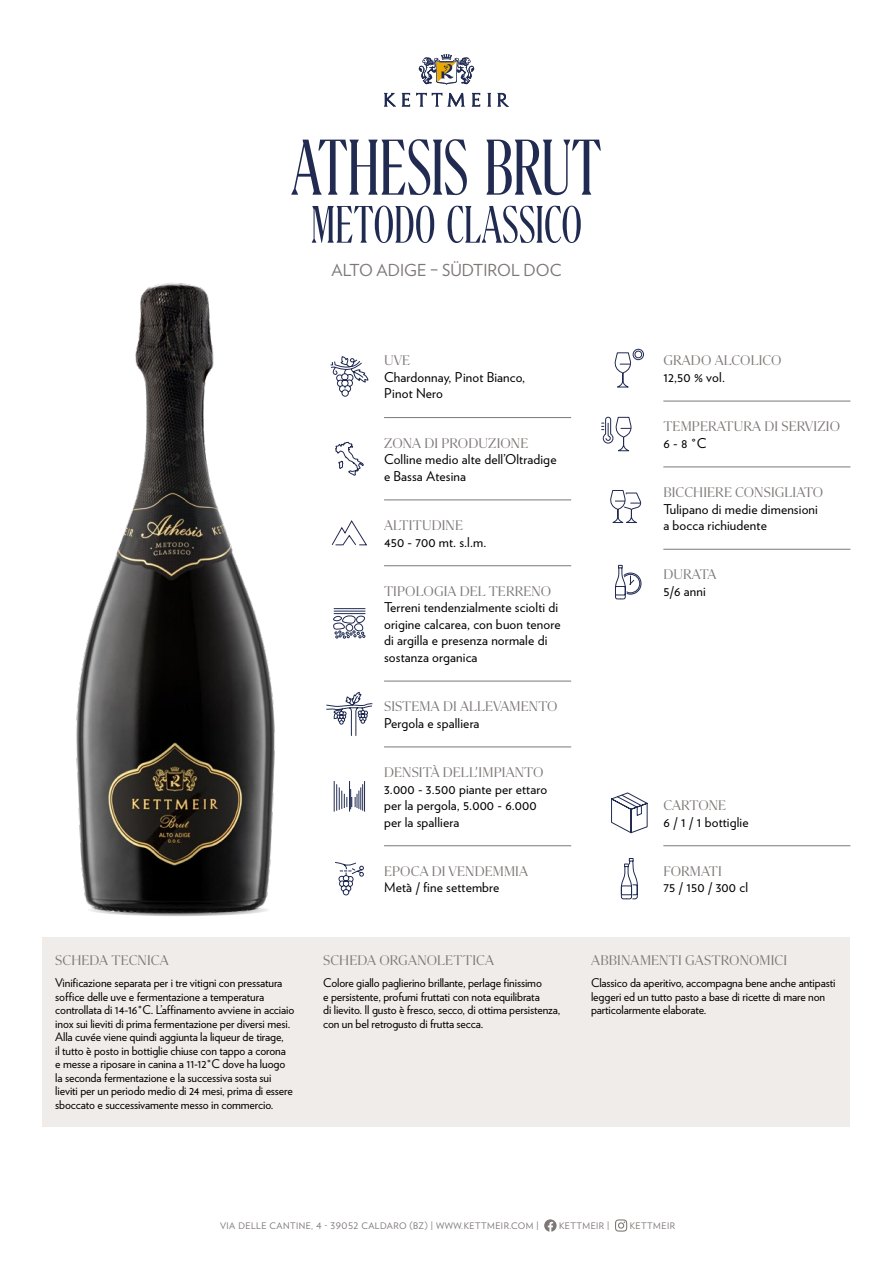
<style>
.page{position:relative;width:893px;height:1263px;background:#fff}
.page>*{position:absolute;margin:0;border:0;box-sizing:border-box;transform-origin:0 0}
.t1{font:81px "Flecha Bronzea M";letter-spacing:-.015em;color:#212b52}
.t2{font:54px "Flecha Bronzea M";letter-spacing:-.01em;color:#212b52}
.t3{font:16.5px "Verlag";color:#7d7876}
.t4{font:14.25px "Flecha M";letter-spacing:.01em;color:#7d7876}
.t5{font:13.5px/16.5px "Verlag";letter-spacing:.01em;color:#000}
.t6{font:12px/13.5px "Verlag";letter-spacing:-.01em;color:#000}
.t7{font:9px "Verlag";letter-spacing:.05em;color:#7d7876}
</style>
<div class="page">
<svg style="left:615px;top:1219px;width:12px;height:12px"></svg>
<svg style="left:544px;top:1219px;width:13px;height:13px"></svg>
<svg style="left:419px;top:54px;width:55px;height:30px"></svg>
<svg style="left:497px;top:93px;width:12px;height:14px"></svg>
<svg style="left:488px;top:93px;width:3px;height:14px"></svg>
<svg style="left:384px;top:93px;width:12px;height:14px"></svg>
<svg style="left:416px;top:93px;width:49px;height:14px"></svg>
<svg style="left:402px;top:93px;width:8px;height:14px"></svg>
<svg style="left:472px;top:93px;width:8px;height:14px"></svg>
<hr style="left:384px;top:417px;width:187px;height:1px;background:#7d7876">
<hr style="left:384px;top:500px;width:187px;height:1px;background:#7d7876">
<hr style="left:384px;top:565px;width:187px;height:1px;background:#7d7876">
<hr style="left:384px;top:681px;width:187px;height:1px;background:#7d7876">
<hr style="left:384px;top:747px;width:187px;height:1px;background:#7d7876">
<hr style="left:384px;top:845px;width:187px;height:1px;background:#7d7876">
<svg style="left:330px;top:357px;width:38px;height:40px"></svg>
<svg style="left:335px;top:442px;width:29px;height:34px"></svg>
<svg style="left:331px;top:520px;width:36px;height:26px"></svg>
<svg style="left:333px;top:608px;width:33px;height:31px"></svg>
<svg style="left:326px;top:692px;width:47px;height:44px"></svg>
<hr style="left:349px;top:781px;width:1px;height:31px;background:#212b52">
<hr style="left:364px;top:781px;width:1px;height:31px;background:#212b52">
<hr style="left:334px;top:781px;width:1px;height:31px;background:#212b52">
<svg style="left:336px;top:784px;width:27px;height:27px"></svg>
<svg style="left:335px;top:862px;width:29px;height:33px"></svg>
<hr style="left:663px;top:401px;width:187px;height:1px;background:#7d7876">
<hr style="left:663px;top:467px;width:187px;height:1px;background:#7d7876">
<hr style="left:663px;top:549px;width:187px;height:1px;background:#7d7876">
<svg style="left:614px;top:349px;width:30px;height:39px"></svg>
<svg style="left:601px;top:417px;width:31px;height:34px"></svg>
<svg style="left:610px;top:490px;width:32px;height:33px"></svg>
<svg style="left:615px;top:565px;width:26px;height:34px"></svg>
<hr style="left:663px;top:845px;width:187px;height:1px;background:#7d7876">
<svg style="left:611px;top:792px;width:37px;height:41px"></svg>
<svg style="left:621px;top:858px;width:17px;height:41px"></svg>
<img style="left:76px;top:282px;width:199px;height:634px">
<div style="left:43px;top:937px;width:807px;height:189px;background:#f0ece9"></div>
<h1 class="t1" style="left:291px;top:127px;width:312px">ATHESIS BRUT</h1>
<h2 class="t2" style="left:311px;top:198px;width:273px">METODO CLASSICO</h2>
<h3 class="t3" style="left:331px;top:258px;width:231px">ALTO ADIGE – SÜDTIROL DOC</h3>
<p class="t4" style="left:384px;top:353px;width:28px">UVE</p>
<p class="t5" style="left:384px;top:368px;width:143px">Chardonnay, Pinot Bianco,<br>Pinot Nero</p>
<p class="t4" style="left:384px;top:435px;width:146px">ZONA DI PRODUZIONE</p>
<p class="t5" style="left:384px;top:450px;width:174px">Colline medio alte dell’Oltradige e Bassa Atesina</p>
<p class="t4" style="left:384px;top:518px;width:80px">ALTITUDINE</p>
<p class="t5" style="left:384px;top:533px;width:104px">450 - 700 mt. s.l.m.</p>
<p class="t4" style="left:384px;top:583px;width:169px">TIPOLOGIA DEL TERRENO</p>
<p class="t5" style="left:384px;top:599px;width:178px">Terreni tendenzialmente sciolti di origine calcarea, con buon tenore di argilla e presenza normale di sostanza organica</p>
<p class="t4" style="left:384px;top:699px;width:175px">SISTEMA DI ALLEVAMENTO</p>
<p class="t5" style="left:384px;top:714px;width:97px">Pergola e spalliera</p>
<p class="t4" style="left:384px;top:765px;width:161px">DENSITÀ DELL’IMPIANTO</p>
<p class="t5" style="left:384px;top:780px;width:165px">3.000 - 3.500 piante per ettaro per la pergola, 5.000 - 6.000 per la spalliera</p>
<p class="t4" style="left:384px;top:863px;width:146px">EPOCA DI VENDEMMIA</p>
<p class="t5" style="left:384px;top:879px;width:117px">Metà / fine settembre</p>
<p class="t4" style="left:663px;top:353px;width:120px">GRADO ALCOLICO</p>
<p class="t5" style="left:663px;top:368px;width:63px">12,50 % vol.</p>
<p class="t4" style="left:663px;top:419px;width:178px">TEMPERATURA DI SERVIZIO</p>
<p class="t5" style="left:663px;top:434px;width:45px">6 - 8 °C</p>
<p class="t4" style="left:663px;top:485px;width:161px">BICCHIERE CONSIGLIATO</p>
<p class="t5" style="left:663px;top:500px;width:156px">Tulipano di medie dimensioni a bocca richiudente</p>
<p class="t4" style="left:663px;top:567px;width:55px">DURATA</p>
<p class="t5" style="left:663px;top:582px;width:44px">5/6 anni</p>
<p class="t4" style="left:663px;top:798px;width:64px">CARTONE</p>
<p class="t5" style="left:663px;top:813px;width:87px">6 / 1 / 1 bottiglie</p>
<p class="t4" style="left:663px;top:863px;width:60px">FORMATI</p>
<p class="t5" style="left:663px;top:879px;width:86px">75 / 150 / 300 cl</p>
<p class="t4" style="left:55px;top:953px;width:115px">SCHEDA TECNICA</p>
<p class="t6" style="left:55px;top:976px;width:240px">Vinificazione separata per i tre vitigni con pressatura soffice delle uve e fermentazione a temperatura controllata di 14-16°C. L’affinamento avviene in acciaio inox sui lieviti di prima fermentazione per diversi mesi.<br>Alla cuvée viene quindi aggiunta la liqueur de tirage,<br>il tutto è posto in bottiglie chiuse con tappo a corona e messe a riposare in canina a 11-12°C dove ha luogo la seconda fermentazione e la successiva sosta sui lieviti per un periodo medio di 24 mesi, prima di essere sboccato e successivamente messo in commercio.</p>
<p class="t4" style="left:323px;top:953px;width:173px">SCHEDA ORGANOLETTICA</p>
<p class="t6" style="left:323px;top:976px;width:239px">Colore giallo paglierino brillante, perlage finissimo<br>e persistente, profumi fruttati con nota equilibrata<br>di lievito. Il gusto è fresco, secco, di ottima persistenza, con un bel retrogusto di frutta secca.</p>
<p class="t4" style="left:591px;top:953px;width:198px">ABBINAMENTI GASTRONOMICI</p>
<p class="t6" style="left:591px;top:976px;width:246px">Classico da aperitivo, accompagna bene anche antipasti leggeri ed un tutto pasto a base di ricette di mare non particolarmente elaborate.</p>
<p class="t7" style="left:220px;top:1219px;width:320px">VIA DELLE CANTINE, 4 - 39052 CALDARO (BZ) | WWW.KETTMEIR.COM |</p>
<p class="t7" style="left:559px;top:1219px;width:52px">KETTMEIR |</p>
<p class="t7" style="left:630px;top:1219px;width:47px">KETTMEIR</p>
</div>
